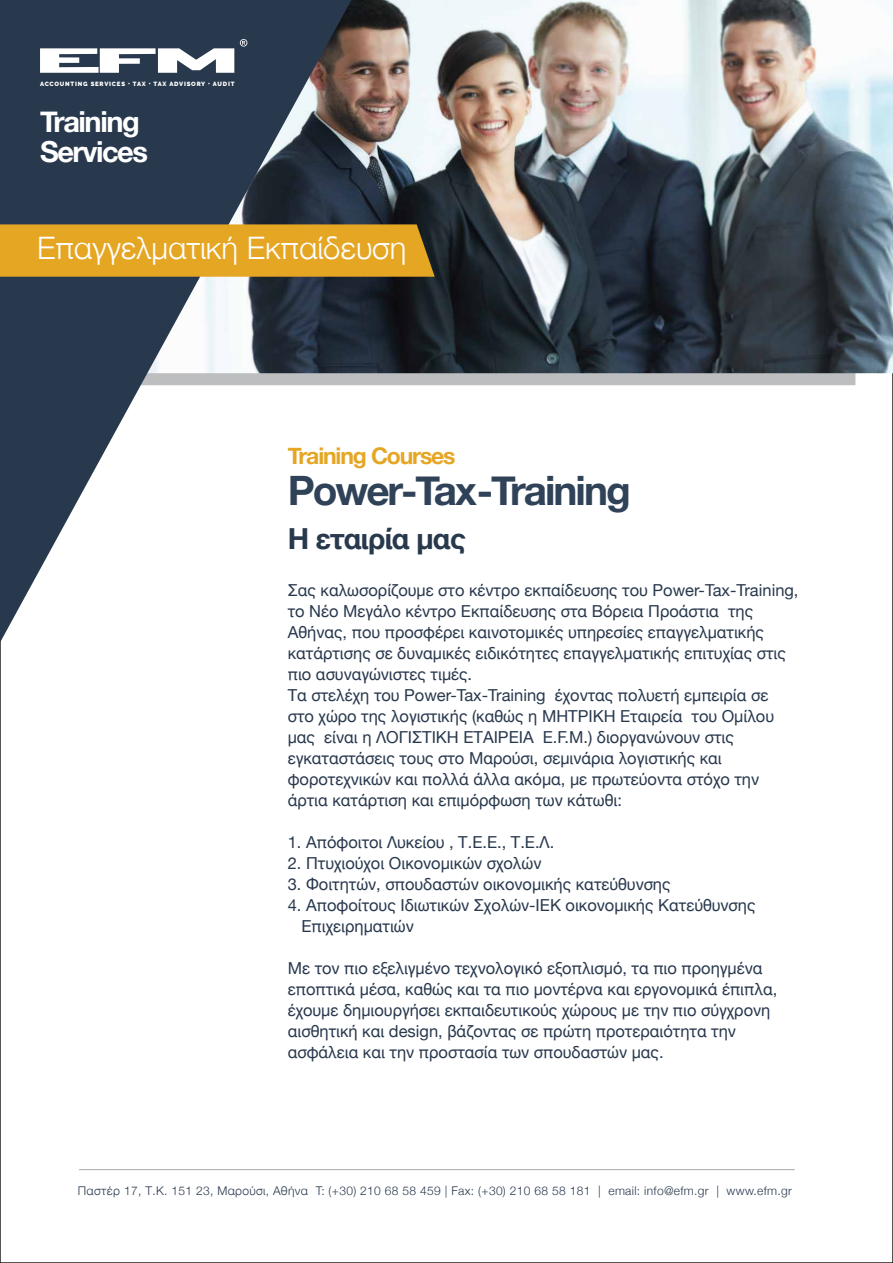
<style>
.page{position:relative;width:893px;height:1263px;background:#fff}
.page>*{position:absolute;margin:0;border:0;box-sizing:border-box;transform-origin:0 0}
.t1{font:700 40.5px "Helvetica Neue";letter-spacing:-.05em;color:#304258}
.t2{font:300 30.9px "Helvetica Neue";color:#fff}
.t3{font:700 28.95px/30px "Helvetica Neue";letter-spacing:-.05em;color:#fff}
.t4{font:700 28.95px "Helvetica Neue";letter-spacing:-.025em;color:#28384d}
.t5{font:700 22.95px "Helvetica Neue";letter-spacing:-.05em;color:#e5a624}
.t6{font:16.5px/21px "Helvetica Neue";color:#28384d}
.t7{font:300 12px "Helvetica Neue";letter-spacing:.025em;color:#28384d}
.t8{font:900 6px "Raleway";letter-spacing:.13em;color:#fff}
.s1{font-size:7.5px}
</style>
<div class="page">
<svg style="left:351px;top:373px;width:504px;height:12px;background:#b9bbbd"></svg>
<img style="left:351px;top:0;width:542px;height:373px">
<svg style="left:0;top:0;width:351px;height:643px;fill:#28384d"></svg>
<svg style="left:40px;top:48px;width:194px;height:25px"></svg>
<svg style="left:240px;top:39px;width:7px;height:8px"></svg>
<hr style="left:79px;top:1169px;width:716px;height:1px;background:#a7a9ac">
<div style="left:0;top:224px;width:435px;height:53px;background:#e5a624"></div>
<p class="t8" style="left:40px;top:80px;width:196px">ACCOUNTING SERVICES <span class="s1">·</span> TAX <span class="s1">·</span> TAX ADVISORY <span class="s1">·</span> AUDIT</p>
<h3 class="t3" style="left:40px;top:107px;width:109px">Training<br>Services</h3>
<h2 class="t2" style="left:37px;top:223px;width:371px">Επαγγελματική Εκπαίδευση</h2>
<h3 class="t5" style="left:288px;top:438px;width:169px">Training Courses</h3>
<h1 class="t1" style="left:288px;top:459px;width:344px">Power-Tax-Training</h1>
<h3 class="t4" style="left:288px;top:516px;width:180px">Η εταιρία μας</h3>
<p class="t6" style="left:288px;top:580px;width:512px">Σας καλωσορίζουμε στο κέντρο εκπαίδευσης του Power-Tax-Training, το Νέο Μεγάλο κέντρο Εκπαίδευσης στα Βόρεια Προάστια της Αθήνας, που προσφέρει καινοτομικές υπηρεσίες επαγγελματικής κατάρτισης σε δυναμικές ειδικότητες επαγγελματικής επιτυχίας στις πιο ασυναγώνιστες τιμές.<br>Τα στελέχη του Power-Tax-Training έχοντας πολυετή εμπειρία σε στο χώρο της λογιστικής (καθώς η ΜΗΤΡΙΚΗ Εταιρεία του Ομίλου μας είναι η ΛΟΓΙΣΤΙΚΗ ΕΤΑΙΡΕΙΑ E.F.M.) διοργανώνουν στις εγκαταστάσεις τους στο Μαρούσι, σεμινάρια λογιστικής και φοροτεχνικών και πολλά άλλα ακόμα, με πρωτεύοντα στόχο την άρτια κατάρτιση και επιμόρφωση των κάτωθι:</p>
<p class="t6" style="left:288px;top:832px;width:268px">1. Απόφοιτοι Λυκείου , Τ.Ε.Ε., Τ.Ε.Λ.</p>
<p class="t6" style="left:288px;top:853px;width:255px">2. Πτυχιούχοι Οικονομικών σχολών</p>
<p class="t6" style="left:288px;top:874px;width:384px">3. Φοιτητών, σπουδαστών οικονομικής κατεύθυνσης</p>
<p class="t6" style="left:301px;top:895px;width:455px;text-indent:-14px">4. Αποφοίτους Ιδιωτικών Σχολών-ΙΕΚ οικονομικής Κατεύθυνσης<br>Επιχειρηματιών</p>
<p class="t6" style="left:288px;top:958px;width:491px">Με τον πιο εξελιγμένο τεχνολογικό εξοπλισμό, τα πιο προηγμένα εποπτικά μέσα, καθώς και τα πιο μοντέρνα και εργονομικά έπιπλα, έχουμε δημιουργήσει εκπαιδευτικούς χώρους με την πιο σύγχρονη αισθητική και design, βάζοντας σε πρώτη προτεραιότητα την ασφάλεια και την προστασία των σπουδαστών μας.</p>
<p class="t7" style="left:78px;top:1181px;width:716px">Παστέρ 17, Τ.Κ. 151 23, Μαρούσι, Αθήνα T: (+30) 210 68 58 459 | Fax: (+30) 210 68 58 181 | email: info@efm.gr | www.efm.gr</p>
</div>
